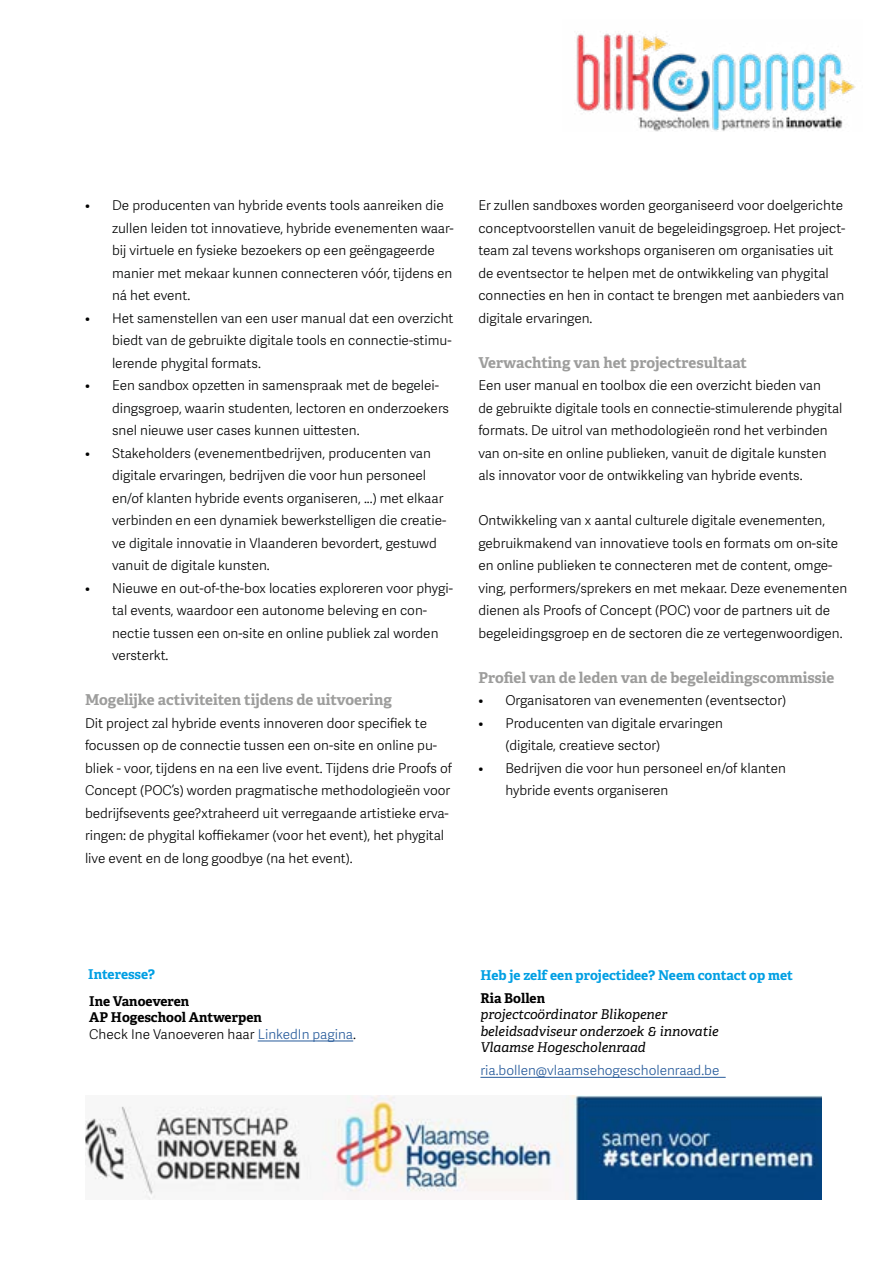
<style>
.page{position:relative;width:893px;height:1263px;background:#fff}
.page>*{position:absolute;margin:0;border:0;box-sizing:border-box;transform-origin:0 0}
.t1{font:700 15px "Adelle";color:#9d9d9c}
.t2{font:300 13.5px/22.5px "Adelle Sans";color:#000}
.t3{font:300 13.5px/22.5px "Adelle Sans";color:#010202}
.t4{font:italic 13.5px/16.5px "Adelle";color:#000}
.t5{font:700 13.5px "Adelle";letter-spacing:-.005em;color:#009fe3}
.t6{font:700 13.5px/16.2px "Adelle";color:#000}
.t7{font:300 13.5px "Adelle Sans";color:#275b9b}
.s1{color:#275b9b}
</style>
<div class="page">
<img style="left:85px;top:1095px;width:737px;height:104px">
<img style="left:576px;top:31px;width:279px;height:101px">
<hr style="left:480px;top:1077px;width:246px;height:1px;background:#275b9b">
<hr style="left:258px;top:1040px;width:95px;height:1px;background:#275b9b">
<p class="t3" style="left:112px;top:194px;width:343px;text-indent:-27px">• De producenten van hybride events tools aanreiken die zullen leiden tot innovatieve, hybride evenementen waar&shy;bij virtuele en fysieke bezoekers op een geëngageerde manier met mekaar kunnen connecteren vóór, tijdens en ná het event.</p>
<p class="t3" style="left:112px;top:307px;width:343px;text-indent:-27px">• Het samenstellen van een user manual dat een overzicht biedt van de gebruikte digitale tools en connectie-stimu&shy;lerende phygital formats.</p>
<p class="t3" style="left:112px;top:374px;width:339px;text-indent:-27px">• Een sandbox opzetten in samenspraak met de begelei&shy;dingsgroep, waarin studenten, lectoren en onderzoekers snel nieuwe user cases kunnen uittesten.</p>
<p class="t3" style="left:112px;top:442px;width:336px;text-indent:-27px">• Stakeholders (evenementbedrijven, producenten van digitale ervaringen, bedrijven die voor hun personeel en/of klanten hybride events organiseren, ...) met elkaar verbinden en een dynamiek bewerkstelligen die creatie&shy;ve digitale innovatie in Vlaanderen bevordert, gestuwd vanuit de digitale kunsten.</p>
<p class="t3" style="left:112px;top:577px;width:342px;text-indent:-27px">• Nieuwe en out-of-the-box locaties exploreren voor phygi&shy;tal events, waardoor een autonome beleving en con&shy;nectie tussen een on-site en online publiek zal worden versterkt.</p>
<p class="t1" style="left:85px;top:690px;width:308px">Mogelijke activiteiten tijdens de uitvoering</p>
<p class="t2" style="left:85px;top:712px;width:368px">Dit project zal hybride events innoveren door specifiek te focussen op de connectie tussen een on-site en online pu&shy;bliek - voor, tijdens en na een live event. Tijdens drie Proofs of Concept (POC’s) worden pragmatische methodologieën voor bedrijfsevents gee?xtraheerd uit verregaande artistieke erva&shy;ringen: de phygital koffiekamer (voor het event), het phygital live event en de long goodbye (na het event).</p>
<p class="t2" style="left:478px;top:194px;width:368px">Er zullen sandboxes worden georganiseerd voor doelgerichte conceptvoorstellen vanuit de begeleidingsgroep. Het project&shy;team zal tevens workshops organiseren om organisaties uit de eventsector te helpen met de ontwikkeling van phygital connecties en hen in contact te brengen met aanbieders van digitale ervaringen.</p>
<p class="t1" style="left:478px;top:353px;width:270px">Verwachting van het projectresultaat</p>
<p class="t2" style="left:478px;top:374px;width:365px">Een user manual en toolbox die een overzicht bieden van<br>de gebruikte digitale tools en connectie-stimulerende phygital formats. De uitrol van methodologieën rond het verbinden van on-site en online publieken, vanuit de digitale kunsten als innovator voor de ontwikkeling van hybride events.</p>
<p class="t2" style="left:478px;top:509px;width:370px">Ontwikkeling van x aantal culturele digitale evenementen, gebruikmakend van innovatieve tools en formats om on-site en online publieken te connecteren met de content, omge&shy;ving, performers/sprekers en met mekaar. Deze evenementen dienen als Proofs of Concept (POC) voor de partners uit de begeleidingsgroep en de sectoren die ze vertegenwoordigen.</p>
<p class="t1" style="left:478px;top:668px;width:358px">Profiel van de leden van de begeleidingscommissie</p>
<p class="t2" style="left:478px;top:689px;width:309px">• Organisatoren van evenementen (eventsector)</p>
<p class="t2" style="left:505px;top:712px;width:219px;text-indent:-27px">• Producenten van digitale ervaringen (digitale, creatieve sector)</p>
<p class="t2" style="left:505px;top:757px;width:282px;text-indent:-27px">• Bedrijven die voor hun personeel en/of klanten hybride events organiseren</p>
<p class="t5" style="left:88px;top:966px;width:68px">Interesse?</p>
<p class="t6" style="left:89px;top:993px;width:174px">Ine Vanoeveren<br>AP Hogeschool Antwerpen</p>
<p class="t2" style="left:89px;top:1023px;width:268px">Check Ine Vanoeveren haar <span class="s1">LinkedIn pagina</span>.</p>
<p class="t5" style="left:480px;top:967px;width:314px">Heb je zelf een projectidee? Neem contact op met</p>
<p class="t6" style="left:480px;top:990px;width:66px">Ria Bollen</p>
<p class="t4" style="left:480px;top:1006px;width:240px">projectcoördinator Blikopener beleidsadviseur onderzoek &amp; innovatie<br>Vlaamse Hogescholenraad</p>
<p class="t7" style="left:480px;top:1062px;width:240px">ria.bollen@vlaamsehogescholenraad.be</p>
</div>
